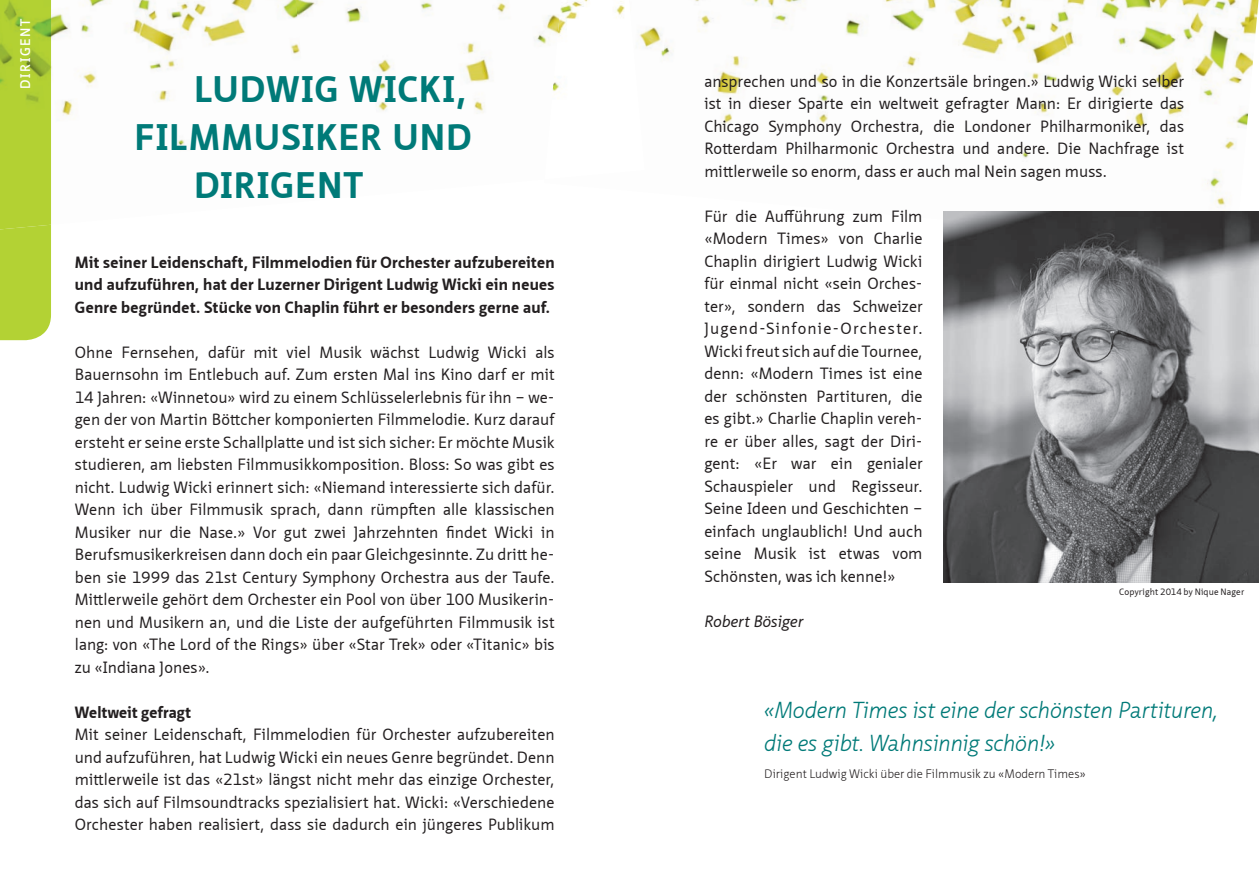
<style>
.page{position:relative;width:1259px;height:893px;background:#fff}
.page>*{position:absolute;margin:0;border:0;box-sizing:border-box;transform-origin:0 0}
.t1{font:700 36px "Neue Sans Pro";letter-spacing:.04em;color:#007a78}
.t2{font:italic 300 22.5px/33px "Neue Sans Pro";letter-spacing:-.02em;color:#007a78}
.t3{font:15.9px/22.5px "Neue Sans Pro";letter-spacing:.005em;color:#231f20;text-align:justify}
.t4{font:700 15.9px/22.5px "Neue Sans Pro";letter-spacing:.015em;color:#231f20;text-align:justify}
.t5{font:italic 15.9px "Neue Sans Pro";color:#231f20}
.t6{font:600 13.5px "Neue Sans Pro";letter-spacing:.12em;color:#fff}
.t7{font:300 12px "Neue Sans Pro";color:#231f20}
.t8{font:9px "Neue Sans Pro";letter-spacing:.015em;color:#231f20}
</style>
<div class="page">
<img style="left:310px;top:0;width:234px;height:113px">
<img style="left:51px;top:0;width:259px;height:116px">
<div style="left:0;top:229px;width:51px;height:111px;background:#b3d234"></div>
<img style="left:0;top:0;width:51px;height:229px">
<img style="left:668px;top:0;width:197px;height:128px">
<img style="left:885px;top:0;width:191px;height:115px">
<img style="left:1076px;top:0;width:182px;height:212px">
<img style="left:645px;top:27px;width:23px;height:32px">
<img style="left:943px;top:143px;width:138px;height:89px">
<img style="left:544px;top:0;width:101px;height:92px">
<img style="left:944px;top:212px;width:315px;height:371px">
<p class="t6" style="left:17px;top:89px;width:72px;rotate:-90deg">DIRIGENT</p>
<h1 class="t1" style="left:194px;top:65px;width:273px">LUDWIG WICKI,</h1>
<h1 class="t1" style="left:135px;top:113px;width:338px">FILMMUSIKER UND</h1>
<h1 class="t1" style="left:194px;top:161px;width:170px">DIRIGENT</h1>
<p class="t4" style="left:75px;top:250px;width:481px">Mit seiner Leidenschaft, Filmmelodien für Orchester aufzubereiten und aufzuführen, hat der Luzerner Dirigent Ludwig Wicki ein neues Genre begründet. Stücke von Chaplin führt er besonders gerne auf.</p>
<p class="t3" style="left:75px;top:340px;width:481px">Ohne Fernsehen, dafür mit viel Musik wächst Ludwig Wicki als Bauernsohn im Entlebuch auf. Zum ersten Mal ins Kino darf er mit 14 Jahren: «Winnetou» wird zu einem Schlüsselerlebnis für ihn – we&shy;gen der von Martin Böttcher komponierten Filmmelodie. Kurz darauf ersteht er seine erste Schallplatte und ist sich sicher: Er möchte Musik studieren, am liebsten Filmmusikkomposition. Bloss: So was gibt es nicht. Ludwig Wicki erinnert sich: «Niemand interessierte sich dafür.<br>Wenn ich über Filmmusik sprach, dann rümpften alle klassischen Musiker nur die Nase.» Vor gut zwei Jahrzehnten findet Wicki in Berufsmusikerkreisen dann doch ein paar Gleichgesinnte. Zu dritt he&shy;ben sie 1999 das 21st Century Symphony Orchestra aus der Taufe.<br>Mittlerweile gehört dem Orchester ein Pool von über 100 Musikerin&shy;nen und Musikern an, und die Liste der aufgeführten Filmmusik ist lang: von «The Lord of the Rings» über «Star Trek» oder «Titanic» bis zu «Indiana Jones».</p>
<p class="t4" style="left:75px;top:700px;width:118px">Weltweit gefragt</p>
<p class="t3" style="left:75px;top:723px;width:481px">Mit seiner Leidenschaft, Filmmelodien für Orchester aufzubereiten und aufzuführen, hat Ludwig Wicki ein neues Genre begründet. Denn mittlerweile ist das «21st» längst nicht mehr das einzige Orchester, das sich auf Filmsoundtracks spezialisiert hat. Wicki: «Verschiedene Orchester haben realisiert, dass sie dadurch ein jüngeres Publikum</p>
<p class="t3" style="left:704px;top:69px;width:481px">ansprechen und so in die Konzertsäle bringen.» Ludwig Wicki selber ist in dieser Sparte ein weltweit gefragter Mann: Er dirigierte das Chicago Symphony Orchestra, die Londoner Philharmoniker, das Rotterdam Philharmonic Orchestra und andere. Die Nachfrage ist mittlerweile so enorm, dass er auch mal Nein sagen muss.</p>
<p class="t3" style="left:704px;top:204px;width:220px">Für die Aufführung zum Film «Modern Times» von Charlie Chaplin dirigiert Ludwig Wicki für einmal nicht «sein Orches&shy;ter», sondern das Schweizer Jugend-Sinfonie- Orchester.<br>Wicki freut sich auf die Tournee, denn: «Modern Times ist eine der schönsten Partituren, die es gibt.» Charlie Chaplin vereh&shy;re er über alles, sagt der Diri&shy;gent: «Er war ein genialer Schauspieler und Regisseur.<br>Seine Ideen und Geschichten – einfach unglaublich! Und auch seine Musik ist etwas vom Schönsten, was ich kenne!»</p>
<p class="t5" style="left:704px;top:610px;width:100px">Robert Bösiger</p>
<p class="t8" style="left:1119px;top:586px;width:126px">Copyright 2014 by Nique Nager</p>
<h2 class="t2" style="left:764px;top:693px;width:455px">«Modern Times ist eine der schönsten Partituren, die es gibt. Wahnsinnig schön!»</h2>
<p class="t7" style="left:764px;top:766px;width:323px">Dirigent Ludwig Wicki über die Filmmusik zu «Modern Times»</p>
</div>
